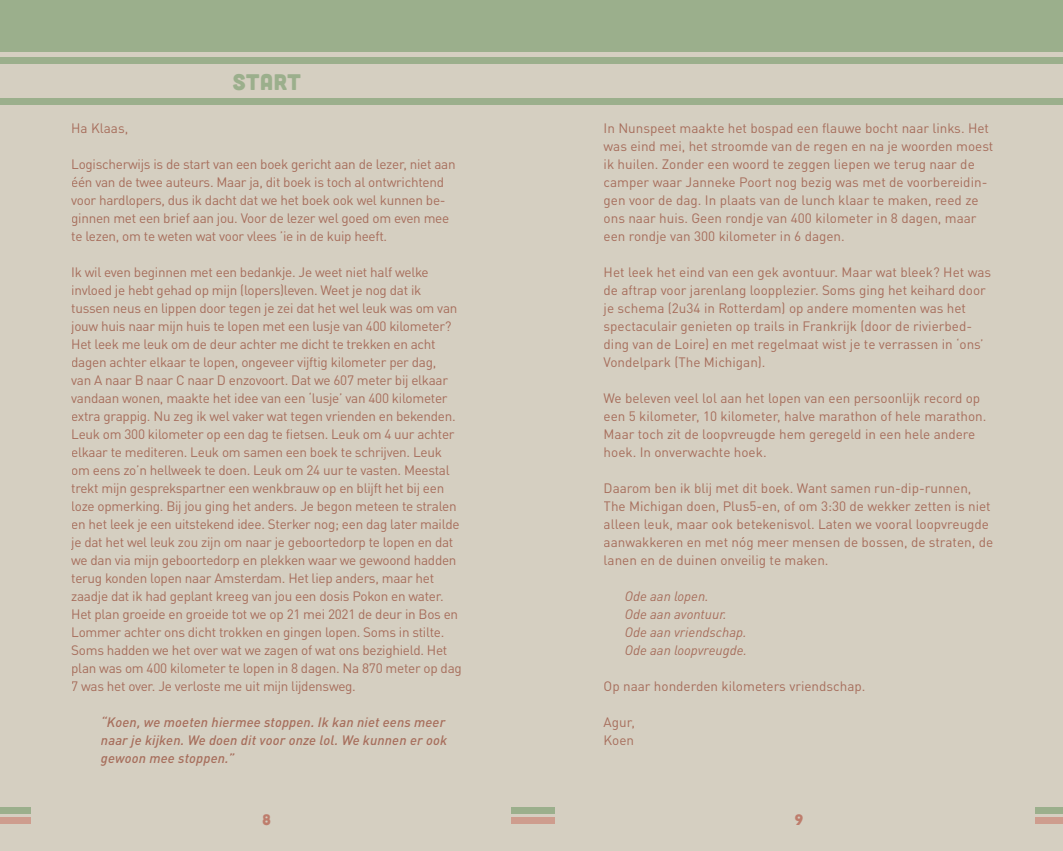
<style>
.page{position:relative;width:1063px;height:851px;background:#fff}
.page>*{position:absolute;margin:0;border:0;box-sizing:border-box;transform-origin:0 0}
.t1{font:22.5px "Cubano";letter-spacing:.02em;color:#9baf8c}
.t2{font:15px "Cubano";color:#be7d6c}
.t3{font:13.5px/18px "DIN Pro";letter-spacing:-.02em;color:#a76e5c}
.t4{font:13.5px/18px "DIN Pro";color:#a76e5c}
.t5{font:italic 500 13.5px/18px "DIN Pro";letter-spacing:.01em;color:#a76e5c}
.t6{font:italic 13.5px/18px "DIN Pro";color:#a76e5c}
</style>
<div class="page">
<div style="left:0;top:0;width:531px;height:850px;background:#d5cfc1"></div>
<div style="left:0;top:817px;width:31px;height:6px;background:#ce9d8e"></div>
<div style="left:511px;top:817px;width:20px;height:6px;background:#ce9d8e"></div>
<div style="left:0;top:0;width:531px;height:51px;background:#9baf8c"></div>
<div style="left:0;top:806px;width:31px;height:6px;background:#9baf8c"></div>
<div style="left:511px;top:806px;width:20px;height:6px;background:#9baf8c"></div>
<div style="left:0;top:58px;width:531px;height:6px;background:#9baf8c"></div>
<div style="left:0;top:99px;width:531px;height:6px;background:#9baf8c"></div>
<div style="left:531px;top:0;width:532px;height:850px;background:#d5cfc1"></div>
<div style="left:531px;top:817px;width:24px;height:6px;background:#ce9d8e"></div>
<div style="left:1035px;top:817px;width:28px;height:6px;background:#ce9d8e"></div>
<div style="left:531px;top:0;width:532px;height:51px;background:#9baf8c"></div>
<div style="left:1035px;top:806px;width:28px;height:6px;background:#9baf8c"></div>
<div style="left:531px;top:806px;width:24px;height:6px;background:#9baf8c"></div>
<div style="left:531px;top:58px;width:532px;height:6px;background:#9baf8c"></div>
<div style="left:531px;top:99px;width:532px;height:6px;background:#9baf8c"></div>
<h1 class="t1" style="left:233px;top:68px;width:69px">Start</h1>
<p class="t3" style="left:71px;top:118px;width:59px">Ha Klaas,</p>
<p class="t3" style="left:71px;top:154px;width:386px">Logischerwijs is de start van een boek gericht aan de lezer, niet aan één van de twee auteurs. Maar ja, dit boek is toch al ontwrichtend voor hardlopers, dus ik dacht dat we het boek ook wel kunnen be&shy;ginnen met een brief aan jou. Voor de lezer wel goed om even mee te lezen, om te weten wat voor vlees ’ie in de kuip heeft.</p>
<p class="t3" style="left:71px;top:262px;width:392px">Ik wil even beginnen met een bedankje. Je weet niet half welke invloed je hebt gehad op mijn (lopers)leven. Weet je nog dat ik tussen neus en lippen door tegen je zei dat het wel leuk was om van jouw huis naar mijn huis te lopen met een lusje van 400 kilometer?<br>Het leek me leuk om de deur achter me dicht te trekken en acht dagen achter elkaar te lopen, ongeveer vijftig kilometer per dag,<br>van A naar B naar C naar D enzovoort. Dat we 607 meter bij elkaar vandaan wonen, maakte het idee van een ‘lusje’ van 400 kilometer extra grappig. Nu zeg ik wel vaker wat tegen vrienden en bekenden.<br>Leuk om 300 kilometer op een dag te fietsen. Leuk om 4 uur achter elkaar te mediteren. Leuk om samen een boek te schrijven. Leuk om eens zo’n hellweek te doen. Leuk om 24 uur te vasten. Meestal trekt mijn gesprekspartner een wenkbrauw op en blijft het bij een loze opmerking. Bij jou ging het anders. Je begon meteen te stralen en het leek je een uitstekend idee. Sterker nog; een dag later mailde je dat het wel leuk zou zijn om naar je geboortedorp te lopen en dat we dan via mijn geboortedorp en plekken waar we gewoond hadden terug konden lopen naar Amsterdam. Het liep anders, maar het zaadje dat ik had geplant kreeg van jou een dosis Pokon en water.<br>Het plan groeide en groeide tot we op 21 mei 2021 de deur in Bos en Lommer achter ons dicht trokken en gingen lopen. Soms in stilte.<br>Soms hadden we het over wat we zagen of wat ons bezighield. Het plan was om 400 kilometer te lopen in 8 dagen. Na 870 meter op dag 7 was het over. Je verloste me uit mijn lijdensweg.</p>
<p class="t5" style="left:101px;top:712px;width:348px">“Koen, we moeten hiermee stoppen. Ik kan niet eens meer naar je kijken. We doen dit voor onze lol. We kunnen er ook gewoon mee stoppen.”</p>
<p class="t4" style="left:604px;top:118px;width:391px">In Nunspeet maakte het bospad een flauwe bocht naar links. Het was eind mei, het stroomde van de regen en na je woorden moest ik huilen. Zonder een woord te zeggen liepen we terug naar de camper waar Janneke Poort nog bezig was met de voorbereidin&shy;gen voor de dag. In plaats van de lunch klaar te maken, reed ze ons naar huis. Geen rondje van 400 kilometer in 8 dagen, maar een rondje van 300 kilometer in 6 dagen.</p>
<p class="t4" style="left:604px;top:262px;width:389px">Het leek het eind van een gek avontuur. Maar wat bleek? Het was de aftrap voor jarenlang loopplezier. Soms ging het keihard door je schema (2u34 in Rotterdam) op andere momenten was het spectaculair genieten op trails in Frankrijk (door de rivierbed&shy;ding van de Loire) en met regelmaat wist je te verrassen in ‘ons’ Vondelpark (The Michigan).</p>
<p class="t4" style="left:604px;top:388px;width:384px">We beleven veel lol aan het lopen van een persoonlijk record op een 5 kilometer, 10 kilometer, halve marathon of hele marathon.<br>Maar toch zit de loopvreugde hem geregeld in een hele andere hoek. In onverwachte hoek.</p>
<p class="t4" style="left:604px;top:478px;width:391px">Daarom ben ik blij met dit boek. Want samen run-dip-runnen, The Michigan doen, Plus5-en, of om 3:30 de wekker zetten is niet alleen leuk, maar ook betekenisvol. Laten we vooral loopvreugde aanwakkeren en met nóg meer mensen de bossen, de straten, de lanen en de duinen onveilig te maken.</p>
<p class="t6" style="left:625px;top:586px;width:124px">Ode aan lopen.<br>Ode aan avontuur.<br>Ode aan vriendschap.<br>Ode aan loopvreugde.</p>
<p class="t4" style="left:604px;top:676px;width:263px">Op naar honderden kilometers vriendschap.</p>
<p class="t3" style="left:604px;top:712px;width:33px">Agur,<br>Koen</p>
<p class="t2" style="left:263px;top:810px;width:10px">8</p>
<p class="t2" style="left:795px;top:810px;width:10px">9</p>
</div>
